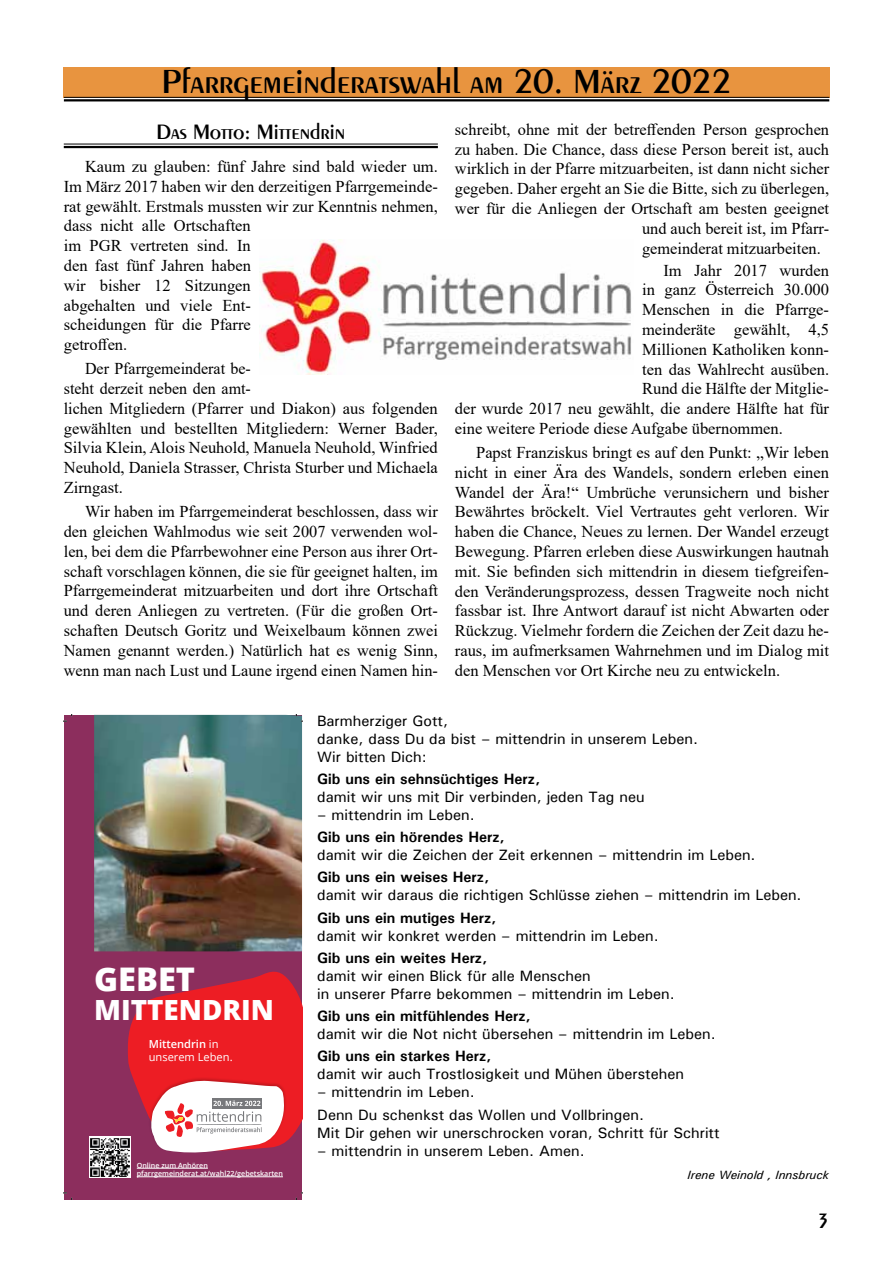
<style>
.page{position:relative;width:893px;height:1263px;background:#fff}
.page>*{position:absolute;margin:0;border:0;box-sizing:border-box;transform-origin:0 0}
.t1{font:36px "Penguin Plain";color:#000}
.t2{font:800 32.55px "Open Sans";color:#fff}
.t3{font:800 27.75px "Open Sans";color:#fff}
.t4{font:22.5px "Penguin Plain";color:#000}
.t5{font:16.5px/19.8px "Times New Roman";color:#000}
.t6{font:500 15px/18px "Univers";color:#000}
.t7{font:700 15px "Univers";color:#000}
.t8{font:italic 500 12px "Univers";color:#000}
.t9{font:11.1px/13.5px "Open Sans";color:#fff}
.t10{font:600 7.2px/8.6px "Open Sans";color:#fff}
.s1{font-weight:600}
</style>
<div class="page">
<div style="left:64px;top:67px;width:766px;height:31px;background:#e8943f"></div>
<hr style="left:64px;top:97px;width:765px;height:1px;background:#000">
<hr style="left:64px;top:99px;width:765px;height:2px;background:#000">
<img style="left:259px;top:239px;width:373px;height:136px">
<div style="left:65px;top:715px;width:237px;height:484px;background:#8c2e5d"></div>
<svg style="left:127px;top:971px;width:175px;height:182px"></svg>
<img style="left:94px;top:715px;width:208px;height:236px">
<hr style="left:137px;top:1168px;width:71px;height:1px;background:#fff">
<hr style="left:137px;top:1176px;width:146px;height:1px;background:#fff">
<img style="left:89px;top:1137px;width:41px;height:41px">
<svg style="left:64px;top:715px;width:8px;height:7px"></svg>
<svg style="left:64px;top:1192px;width:8px;height:7px"></svg>
<svg style="left:296px;top:715px;width:6px;height:7px"></svg>
<hr style="left:64px;top:144px;width:374px;height:1px;background:#000">
<hr style="left:64px;top:146px;width:374px;height:2px;background:#000">
<h1 class="t1" style="left:162px;top:60px;width:571px">Pfarrgemeinderatswahl am 20. März 2022</h1>
<h3 class="t4" style="left:157px;top:119px;width:190px">Das Motto: Mittendrin</h3>
<p class="t5" style="left:64px;top:156px;width:376px;text-indent:21px">Kaum zu glauben: fünf Jahre sind bald wieder um.<br>Im März 2017 haben wir den derzeitigen Pfarrgemeinde&shy;rat gewählt. Erstmals mussten wir zur Kenntnis nehmen, dass nicht alle Ortschaften<br>im PGR vertreten sind. In<br>den fast fünf Jahren haben<br>wir bisher 12 Sitzungen<br>abgehalten und viele Ent-<br>scheidungen für die Pfarre<br>getroffen.</p>
<p class="t5" style="left:64px;top:358px;width:376px;text-indent:21px">Der Pfarrgemeinderat be-<br>steht derzeit neben den amt-<br>lichen Mitgliedern (Pfarrer und Diakon) aus folgenden gewählten und bestellten Mitgliedern: Werner Bader, Silvia Klein, Alois Neuhold, Manuela Neuhold, Winfried Neuhold, Daniela Strasser, Christa Sturber und Michaela Zirngast.</p>
<p class="t5" style="left:64px;top:501px;width:376px;text-align:justify;text-indent:21px">Wir haben im Pfarrgemeinderat beschlossen, dass wir den gleichen Wahlmodus wie seit 2007 verwenden wol&shy;len, bei dem die Pfarrbewohner eine Person aus ihrer Ort&shy;schaft vorschlagen können, die sie für geeignet halten, im Pfarrgemeinderat mitzuarbeiten und dort ihre Ortschaft und deren Anliegen zu vertreten. (Für die großen Ort&shy;schaften Deutsch Goritz und Weixelbaum können zwei Namen genannt werden.) Natürlich hat es wenig Sinn, wenn man nach Lust und Laune irgend einen Namen hin-</p>
<p class="t5" style="left:455px;top:119px;width:376px">schreibt, ohne mit der betreffenden Person gesprochen</p>
<p class="t5" style="left:455px;top:139px;width:376px">zu haben. Die Chance, dass diese Person bereit ist, auch</p>
<p class="t5" style="left:455px;top:158px;width:376px">wirklich in der Pfarre mitzuarbeiten, ist dann nicht sicher</p>
<p class="t5" style="left:455px;top:178px;width:376px">gegeben. Daher ergeht an Sie die Bitte, sich zu überlegen,</p>
<p class="t5" style="left:455px;top:198px;width:376px">wer für die Anliegen der Ortschaft am besten geeignet</p>
<p class="t5" style="left:642px;top:218px;width:188px">und auch bereit ist, im Pfarr-</p>
<p class="t5" style="left:642px;top:238px;width:180px">gemeinderat mitzuarbeiten.</p>
<p class="t5" style="left:663px;top:260px;width:167px">Im Jahr 2017 wurden</p>
<p class="t5" style="left:642px;top:279px;width:188px">in ganz Österreich 30.000</p>
<p class="t5" style="left:642px;top:299px;width:188px">Menschen in die Pfarrge-</p>
<p class="t5" style="left:642px;top:319px;width:188px">meinderäte gewählt, 4,5</p>
<p class="t5" style="left:642px;top:339px;width:188px">Millionen Katholiken konn-</p>
<p class="t5" style="left:642px;top:359px;width:188px">ten das Wahlrecht ausüben.</p>
<p class="t5" style="left:642px;top:378px;width:188px">Rund die Hälfte der Mitglie-</p>
<p class="t5" style="left:455px;top:398px;width:376px">der wurde 2017 neu gewählt, die andere Hälfte hat für</p>
<p class="t5" style="left:455px;top:418px;width:330px">eine weitere Periode diese Aufgabe übernommen.</p>
<p class="t5" style="left:455px;top:442px;width:376px;text-align:justify;text-indent:21px">Papst Franziskus bringt es auf den Punkt: „Wir leben nicht in einer Ära des Wandels, sondern erleben einen Wandel der Ära!“ Umbrüche verunsichern und bisher Bewährtes bröckelt. Viel Vertrautes geht verloren. Wir haben die Chance, Neues zu lernen. Der Wandel erzeugt Bewegung. Pfarren erleben diese Auswirkungen hautnah mit. Sie befinden sich mittendrin in diesem tiefgreifen&shy;den Veränderungsprozess, dessen Tragweite noch nicht fassbar ist. Ihre Antwort darauf ist nicht Abwarten oder Rückzug. Vielmehr fordern die Zeichen der Zeit dazu he&shy;raus, im aufmerksamen Wahrnehmen und im Dialog mit den Menschen vor Ort Kirche neu zu entwickeln.</p>
<h2 class="t2" style="left:94px;top:954px;width:103px">GEBET</h2>
<h3 class="t3" style="left:94px;top:989px;width:182px">MITTENDRIN</h3>
<p class="t9" style="left:149px;top:1036px;width:85px"><span class="s1">Mittendrin</span> in unserem Leben.</p>
<p class="t10" style="left:137px;top:1160px;width:148px">Online zum Anhören pfarrgemeinderat.at/wahl22/gebetskarten</p>
<p class="t6" style="left:317px;top:711px;width:382px">Barmherziger Gott,<br>danke, dass Du da bist – mittendrin in unserem Leben.<br>Wir bitten Dich:</p>
<p class="t7" style="left:317px;top:769px;width:224px">Gib uns ein sehnsüchtiges Herz,</p>
<p class="t6" style="left:317px;top:787px;width:329px">damit wir uns mit Dir verbinden, jeden Tag neu</p>
<p class="t6" style="left:317px;top:805px;width:159px">– mittendrin im Leben.</p>
<p class="t7" style="left:317px;top:827px;width:189px">Gib uns ein hörendes Herz,</p>
<p class="t6" style="left:317px;top:845px;width:440px">damit wir die Zeichen der Zeit erkennen – mittendrin im Leben.</p>
<p class="t7" style="left:317px;top:868px;width:173px">Gib uns ein weises Herz,</p>
<p class="t6" style="left:317px;top:886px;width:486px">damit wir daraus die richtigen Schlüsse ziehen – mittendrin im Leben.</p>
<p class="t7" style="left:317px;top:908px;width:181px">Gib uns ein mutiges Herz,</p>
<p class="t6" style="left:317px;top:926px;width:343px">damit wir konkret werden – mittendrin im Leben.</p>
<p class="t7" style="left:317px;top:948px;width:171px">Gib uns ein weites Herz,</p>
<p class="t6" style="left:317px;top:966px;width:359px">damit wir einen Blick für alle Menschen<br>in unserer Pfarre bekommen – mittendrin im Leben.</p>
<p class="t7" style="left:317px;top:1006px;width:215px">Gib uns ein mitfühlendes Herz,</p>
<p class="t6" style="left:317px;top:1024px;width:400px">damit wir die Not nicht übersehen – mittendrin im Leben.</p>
<p class="t7" style="left:317px;top:1047px;width:176px">Gib uns ein starkes Herz,</p>
<p class="t6" style="left:317px;top:1065px;width:368px">damit wir auch Trostlosigkeit und Mühen überstehen</p>
<p class="t6" style="left:317px;top:1081px;width:328px;line-height:22.2px">– mittendrin im Leben.<br>Denn Du schenkst das Wollen und Vollbringen.</p>
<p class="t6" style="left:317px;top:1123px;width:404px">Mit Dir gehen wir unerschrocken voran, Schritt für Schritt</p>
<p class="t6" style="left:317px;top:1141px;width:269px">– mittendrin in unserem Leben. Amen.</p>
<p class="t8" style="left:688px;top:1166px;width:143px">Irene Weinold , Innsbruck</p>
<h3 class="t4" style="left:817px;top:1207px;width:14px">3</h3>
</div>
